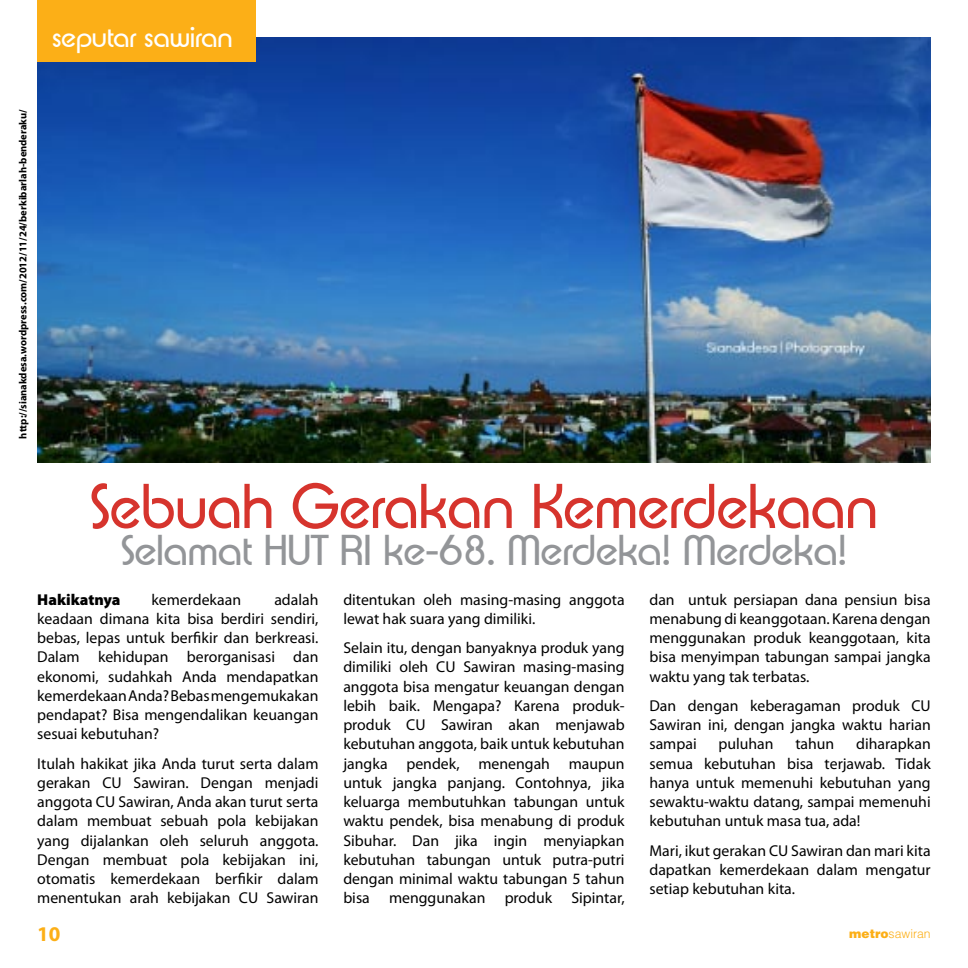
<style>
.page{position:relative;width:968px;height:968px;background:#fff}
.page>*{position:absolute;margin:0;border:0;box-sizing:border-box;transform-origin:0 0}
.t1{font:61.25px "Brian Becker";color:#d6342d}
.t2{font:42px "Brian Becker";color:#939598}
.t3{font:28px "Brian Becker";color:#fff}
.t4{font:700 21px "Myriad Pro";color:#fcaf17}
.t5{font:15.75px/19.2px "Myriad Pro";color:#000;text-align:justify}
.t6{font:900 15.75px "Myriad Pro";color:#000}
.t7{font:300 12.25px "Helvetica LT Std";color:#fcaf17}
.t8{font:700 10.5px "Myriad Pro";color:#000}
.s1{font-weight:900}
</style>
<div class="page">
<img style="left:37px;top:37px;width:893px;height:425px">
<div style="left:37px;top:0;width:218px;height:62px;background:#fcaf17"></div>
<h3 class="t3" style="left:52px;top:21px;width:182px">seputar sawiran</h3>
<p class="t8" style="left:16px;top:438px;width:331px;rotate:-90deg">http://sianakdesa.wordpress.com/2012/11/24/berkibarlah-benderaku/</p>
<h1 class="t1" style="left:90px;top:470px;width:789px">Sebuah Gerakan Kemerdekaan</h1>
<h2 class="t2" style="left:121px;top:525px;width:727px">Selamat HUT RI ke-68. Merdeka! Merdeka!</h2>
<p class="t6" style="left:37px;top:588px;width:85px">Hakikatnya</p>
<p class="t5" style="left:151px;top:589px;width:91px">kemerdekaan</p>
<p class="t5" style="left:37px;top:589px;width:283px;text-indent:237px">adalah keadaan dimana kita bisa berdiri sendiri, bebas, lepas untuk berfikir dan berkreasi.<br>Dalam kehidupan berorganisasi dan ekonomi, sudahkah Anda mendapatkan kemerdekaan Anda? Bebas mengemukakan pendapat? Bisa mengendalikan keuangan sesuai kebutuhan?</p>
<p class="t5" style="left:37px;top:753px;width:283px">Itulah hakikat jika Anda turut serta dalam gerakan CU Sawiran. Dengan menjadi anggota CU Sawiran, Anda akan turut serta dalam membuat sebuah pola kebijakan yang dijalankan oleh seluruh anggota.<br>Dengan membuat pola kebijakan ini, otomatis kemerdekaan berfikir dalam menentukan arah kebijakan CU Sawiran</p>
<p class="t5" style="left:343px;top:589px;width:283px">ditentukan oleh masing-masing anggota lewat hak suara yang dimiliki.</p>
<p class="t5" style="left:343px;top:637px;width:283px">Selain itu, dengan banyaknya produk yang dimiliki oleh CU Sawiran masing-masing anggota bisa mengatur keuangan dengan lebih baik. Mengapa? Karena produk&shy;produk CU Sawiran akan menjawab kebutuhan anggota, baik untuk kebutuhan jangka pendek, menengah maupun untuk jangka panjang. Contohnya, jika keluarga membutuhkan tabungan untuk waktu pendek, bisa menabung di produk Sibuhar. Dan jika ingin menyiapkan kebutuhan tabungan untuk putra-putri dengan minimal waktu tabungan 5 tahun bisa menggunakan produk Sipintar,</p>
<p class="t5" style="left:649px;top:589px;width:283px">dan untuk persiapan dana pensiun bisa menabung di keanggotaan. Karena dengan menggunakan produk keanggotaan, kita bisa menyimpan tabungan sampai jangka waktu yang tak terbatas.</p>
<p class="t5" style="left:649px;top:695px;width:283px">Dan dengan keberagaman produk CU Sawiran ini, dengan jangka waktu harian sampai</p>
<p class="t5" style="left:649px;top:734px;width:283px;text-indent:207px">diharapkan semua kebutuhan bisa terjawab. Tidak hanya untuk memenuhi kebutuhan yang sewaktu-waktu datang, sampai memenuhi kebutuhan untuk masa tua, ada!</p>
<p class="t5" style="left:649px;top:840px;width:283px">Mari, ikut gerakan CU Sawiran dan mari kita dapatkan kemerdekaan dalam mengatur setiap kebutuhan kita.</p>
<p class="t5" style="left:718px;top:734px;width:57px">puluhan</p>
<p class="t5" style="left:795px;top:734px;width:40px">tahun</p>
<h3 class="t4" style="left:37px;top:920px;width:25px">10</h3>
<p class="t7" style="left:849px;top:925px;width:83px"><span class="s1">metro</span>sawiran</p>
</div>
